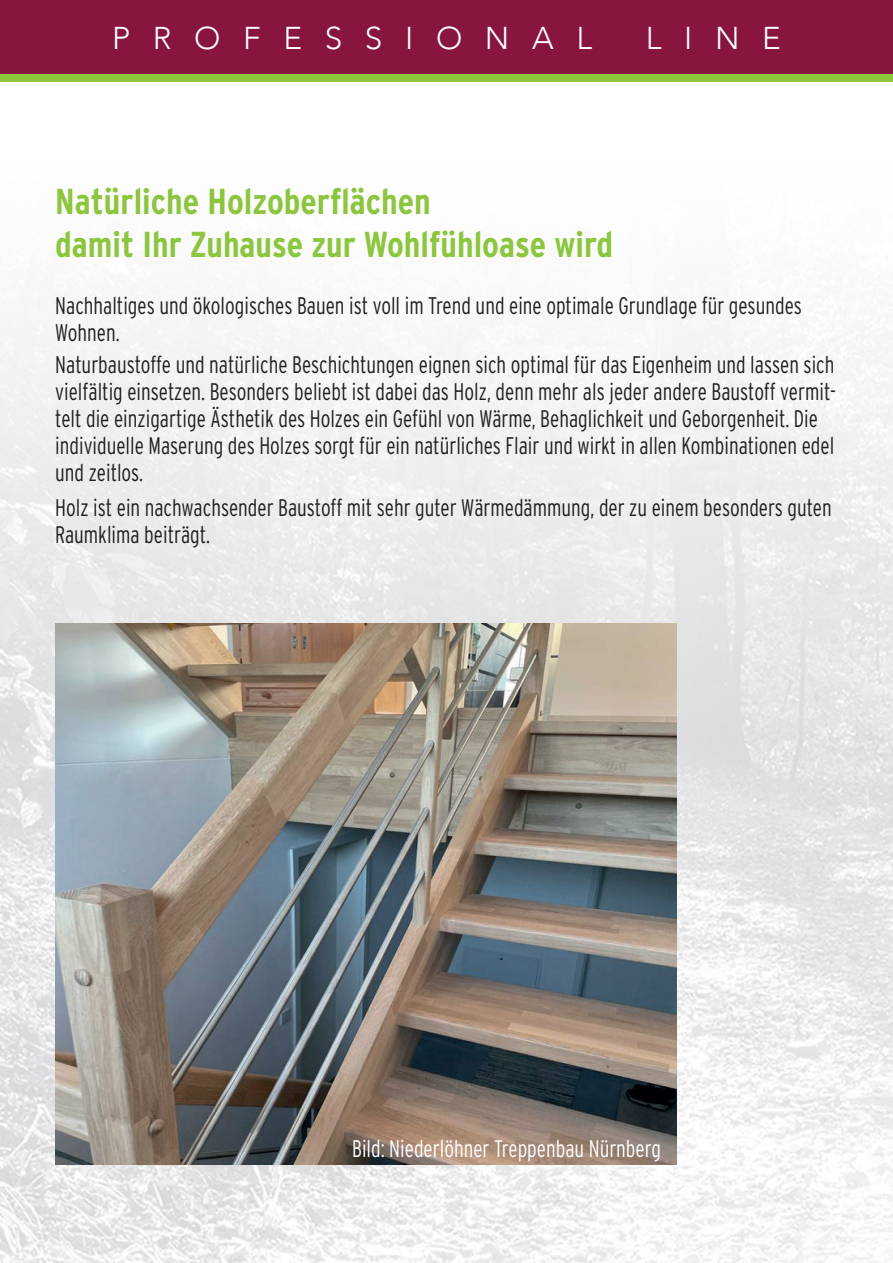
<style>
.page{position:relative;width:893px;height:1263px;background:#fff}
.page>*{position:absolute;margin:0;border:0;box-sizing:border-box;transform-origin:0 0}
.t1{font:700 condensed 36px/43.2px "Interstate";color:#8bc63e}
.t2{font:300 31.5px "Avenir";letter-spacing:.72em;color:#fff}
.t3{font:300 condensed 24px/27px "Interstate";color:#231f20;scale:.9 1}
.t4{font:300 condensed 24px "Interstate";color:#fff;scale:.9 1}
</style>
<div class="page">
<div style="left:0;top:0;width:893px;height:81px;background:#8bc63e"></div>
<div style="left:0;top:0;width:893px;height:74px;background:#88153e"></div>
<img style="left:0;top:295px;width:893px;height:968px">
<img style="left:55px;top:624px;width:621px;height:540px">
<h2 class="t2" style="left:112px;top:19px;width:482px">PROFESSIONAL</h2>
<h2 class="t2" style="left:646px;top:19px;width:137px">LINE</h2>
<h1 class="t1" style="left:55px;top:179px;width:559px">Natürliche Holzoberflächen<br>damit Ihr Zuhause zur Wohlfühloase wird</h1>
<p class="t3" style="left:55px;top:292px;width:831px">Nachhaltiges und ökologisches Bauen ist voll im Trend und eine optimale Grundlage für gesundes<br>Wohnen.</p>
<p class="t3" style="left:55px;top:350px;width:869px">Naturbaustoffe und natürliche Beschichtungen eignen sich optimal für das Eigenheim und lassen sich vielfältig einsetzen. Besonders beliebt ist dabei das Holz, denn mehr als jeder andere Baustoff vermit&shy;telt die einzigartige Ästhetik des Holzes ein Gefühl von Wärme, Behaglichkeit und Geborgenheit. Die individuelle Maserung des Holzes sorgt für ein natürliches Flair und wirkt in allen Kombinationen edel und zeitlos.</p>
<p class="t3" style="left:55px;top:494px;width:864px">Holz ist ein nachwachsender Baustoff mit sehr guter Wärmedämmung, der zu einem besonders guten<br>Raumklima beiträgt.</p>
<p class="t4" style="left:352px;top:1134px;width:345px">Bild: Niederlöhner Treppenbau Nürnberg</p>
</div>
